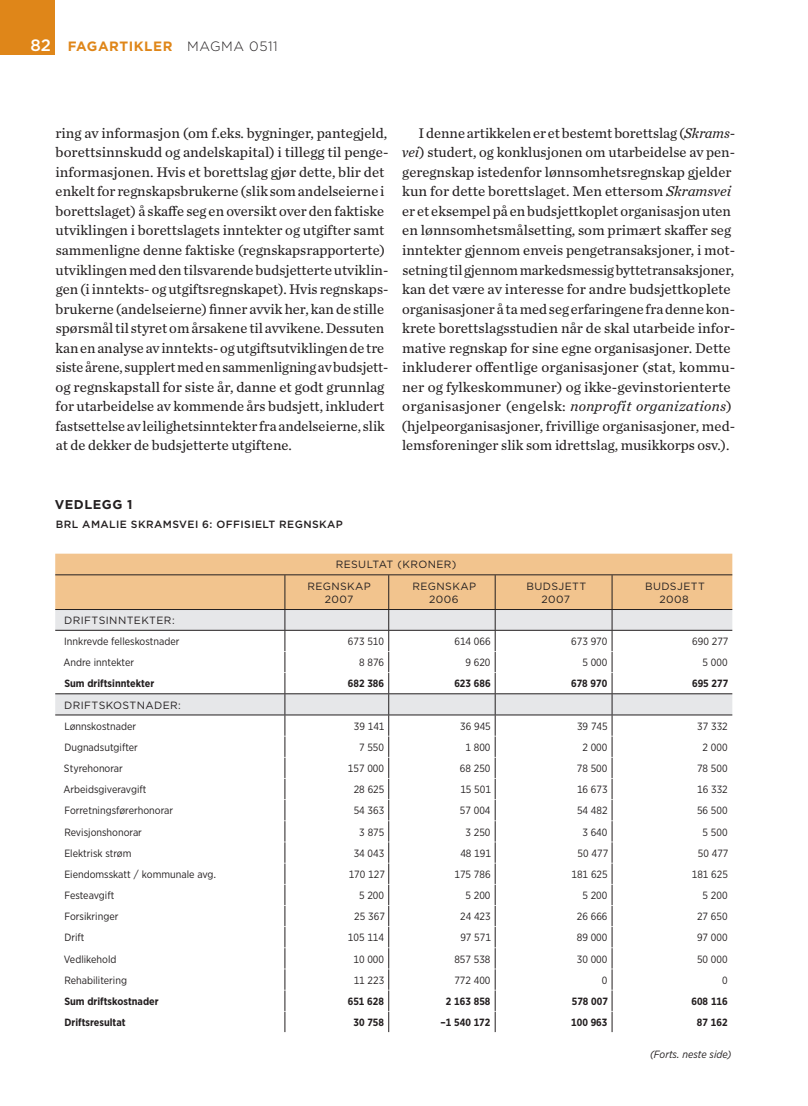
<style>
.page{position:relative;width:808px;height:1106px;background:#fff}
.page>*{position:absolute;margin:0;border:0;box-sizing:border-box;transform-origin:0 0}
.t1{font:14.55px/19.5px "Chronicle Text G2";color:#231f20}
.t2{font:700 13.5px "Gotham";letter-spacing:.04em;color:#df8619}
.t3{font:700 12.75px "Gotham";letter-spacing:.04em;color:#231f20}
.t4{font:10.5px "Gotham Narrow";color:#231f20}
.t5{font:700 10.5px "Gotham Narrow";color:#231f20}
.t6{font:10.5px/13.5px "Gotham";letter-spacing:.04em;color:#231f20;text-align:center}
.t7{font:500 10.5px "Gotham";letter-spacing:.04em;color:#231f20}
.t8{font:italic 10.5px "Gotham Narrow";color:#231f20}
.s1{font-weight:500;font-size:16.5px;color:#fff}
.s2{font-weight:300;color:#231f20}
.s3{font-style:italic}
</style>
<div class="page">
<div style="left:0;top:0;width:55px;height:55px;background:#df8619"></div>
<div style="left:55px;top:553px;width:677px;height:56px;background:#f2c48e"></div>
<svg style="left:55px;top:610px;width:677px;height:104px"></svg>
<hr style="left:284px;top:575px;width:1px;height:34px;background:#231f20">
<hr style="left:388px;top:575px;width:1px;height:34px;background:#231f20">
<hr style="left:495px;top:575px;width:1px;height:34px;background:#231f20">
<hr style="left:612px;top:575px;width:1px;height:34px;background:#231f20">
<svg style="left:284px;top:610px;width:1px;height:422px"></svg>
<svg style="left:388px;top:610px;width:1px;height:422px"></svg>
<svg style="left:495px;top:610px;width:1px;height:422px"></svg>
<svg style="left:612px;top:610px;width:1px;height:422px"></svg>
<hr style="left:55px;top:574px;width:677px;height:1px;background:#231f20">
<hr style="left:55px;top:630px;width:677px;height:1px;background:#231f20">
<hr style="left:55px;top:609px;width:677px;height:1px;background:#231f20">
<hr style="left:55px;top:693px;width:677px;height:1px;background:#231f20">
<hr style="left:55px;top:714px;width:677px;height:1px;background:#231f20">
<p class="t2" style="left:30px;top:41px;width:249px"><span class="s1">82</span> FAGARTIKLER <span class="s2">MAGMA 0511</span></p>
<p class="t1" style="left:55px;top:124px;width:334px">ring av in for ma sjon (om f.eks. byg nin ger, pan te gjeld, borettsinnskudd og an dels ka pi tal) i til legg til penge&shy;informasjonen. Hvis et bo retts lag gjør det te, blir det en kelt for regnskapsbrukerne (slik som an dels ei er ne i bo retts la get) å skaffe seg en over sikt over den fak tis ke ut vik lin gen i bo retts la gets inn tek ter og ut gif ter samt sam men lig ne den ne fak tis ke (regnskapsrapporterte) ut vik lin gen med den til sva ren de bud sjet ter te ut vik lin&shy;gen (i inn tekts- og ut gifts regn ska pet). Hvis regnskaps&shy;brukerne (an dels ei er ne) fin ner av vik her, kan de stil le spørs mål til sty ret om år sa ke ne til av vi ke ne. Dess uten kan en ana ly se av inn tekts- og ut gifts ut vik lin gen de tre sis te åre ne, sup plert med en sam men lig ning av bud sjett&shy;og regn skaps tall for sis te år, dan ne et godt grunn lag for ut ar bei del se av kom men de års bud sjett, in klu dert fast set tel se av lei lig hets inn tek ter fra an dels ei er ne, slik at de dek ker de bud sjet ter te ut gif te ne.</p>
<p class="t1" style="left:401px;top:124px;width:335px;text-indent:17px">I den ne ar tik ke len er et be stemt bo retts lag (<span class="s3">Skrams&shy;vei</span>) stu dert, og kon klu sjo nen om ut ar bei del se av pen&shy;geregnskap iste den for lønnsomhetsregnskap gjel der kun for det te bo retts la get. Men et ter som <span class="s3">Skrams vei </span>er et eks em pel på en budsjettkoplet or ga ni sa sjon uten en lønnsomhetsmålsetting, som pri mært skaffer seg inn tek ter gjen nom en veis pen ge trans ak sjo ner, i mot&shy;set ning til gjen nom mar keds mes sig byt te trans ak sjo ner, kan det være av in ter es se for and re budsjettkoplete or ga ni sa sjo ner å ta med seg er fa rin ge ne fra den ne kon&shy;kre te borettslagsstudien når de skal ut ar bei de in for&shy;ma ti ve regn skap for sine egne or ga ni sa sjo ner. Det te in klu de rer offent li ge or ga ni sa sjo ner (stat, kom mu&shy;ner og fyl kes kom mu ner) og ikke-ge vinst ori en ter te or ga ni sa sjo ner (eng elsk: <span class="s3">non pro fit organizations</span>) (hjel pe or ga ni sa sjo ner, fri vil li ge or ga ni sa sjo ner, med&shy;lems for en in ger slik som id retts lag, mu sikkorps osv.).</p>
<p class="t3" style="left:55px;top:499px;width:79px">VEDLEGG 1</p>
<p class="t7" style="left:56px;top:520px;width:289px">BRL AMALIE SKRAMSVEI 6: OFFISIELT REGNSKAP</p>
<p class="t6" style="left:307px;top:554px;width:151px;line-height:21.1px;text-align:left;text-indent:28px">RE SUL TAT (KRO NER)<br>REGN SKAP</p>
<p class="t6" style="left:325px;top:593px;width:30px">2007</p>
<p class="t6" style="left:412px;top:579px;width:65px">REGN SKAP<br>2006</p>
<p class="t6" style="left:526px;top:579px;width:61px">BUD SJETT<br>2007</p>
<p class="t6" style="left:645px;top:579px;width:61px">BUD SJETT<br>2008</p>
<p class="t6" style="left:64px;top:614px;width:112px">DRIFTS INN TEK TER:</p>
<p class="t4" style="left:64px;top:637px;width:117px">Inn krev de fel les kost na der</p>
<p class="t4" style="left:348px;top:637px;width:38px">673 510</p>
<p class="t4" style="left:454px;top:637px;width:38px">614 066</p>
<p class="t4" style="left:571px;top:637px;width:38px">673 970</p>
<p class="t4" style="left:692px;top:637px;width:38px">690 277</p>
<p class="t4" style="left:63px;top:658px;width:72px">And re inn tek ter</p>
<p class="t4" style="left:359px;top:658px;width:27px">8 876</p>
<p class="t4" style="left:465px;top:658px;width:27px">9 620</p>
<p class="t4" style="left:582px;top:658px;width:27px">5 000</p>
<p class="t4" style="left:702px;top:658px;width:27px">5 000</p>
<p class="t5" style="left:64px;top:680px;width:91px">Sum drifts inn tek ter</p>
<p class="t5" style="left:348px;top:680px;width:38px">682 386</p>
<p class="t5" style="left:454px;top:680px;width:38px">623 686</p>
<p class="t5" style="left:571px;top:680px;width:38px">678 970</p>
<p class="t5" style="left:692px;top:680px;width:38px">695 277</p>
<p class="t6" style="left:64px;top:698px;width:118px">DRIFTS KOST NA DER:</p>
<p class="t4" style="left:64px;top:722px;width:73px">Lønns kost na der</p>
<p class="t4" style="left:354px;top:722px;width:32px">39 141</p>
<p class="t4" style="left:460px;top:722px;width:32px">36 945</p>
<p class="t4" style="left:577px;top:722px;width:32px">39 745</p>
<p class="t4" style="left:697px;top:722px;width:32px">37 332</p>
<p class="t4" style="left:64px;top:743px;width:75px">Dug nads ut gif ter</p>
<p class="t4" style="left:359px;top:743px;width:27px">7 550</p>
<p class="t4" style="left:465px;top:743px;width:27px">1 800</p>
<p class="t4" style="left:582px;top:743px;width:27px">2 000</p>
<p class="t4" style="left:702px;top:743px;width:27px">2 000</p>
<p class="t4" style="left:64px;top:764px;width:60px">Sty re ho no rar</p>
<p class="t4" style="left:348px;top:764px;width:38px">157 000</p>
<p class="t4" style="left:460px;top:764px;width:32px">68 250</p>
<p class="t4" style="left:577px;top:764px;width:32px">78 500</p>
<p class="t4" style="left:697px;top:764px;width:32px">78 500</p>
<p class="t4" style="left:63px;top:785px;width:85px">Ar beids gi ver av gift</p>
<p class="t4" style="left:354px;top:785px;width:32px">28 625</p>
<p class="t4" style="left:460px;top:785px;width:32px">15 501</p>
<p class="t4" style="left:577px;top:785px;width:32px">16 673</p>
<p class="t4" style="left:697px;top:785px;width:32px">16 332</p>
<p class="t4" style="left:64px;top:806px;width:110px">Forretningsførerhonorar</p>
<p class="t4" style="left:354px;top:806px;width:32px">54 363</p>
<p class="t4" style="left:460px;top:806px;width:32px">57 004</p>
<p class="t4" style="left:577px;top:806px;width:32px">54 482</p>
<p class="t4" style="left:697px;top:806px;width:32px">56 500</p>
<p class="t4" style="left:64px;top:828px;width:79px">Re vi sjons ho no rar</p>
<p class="t4" style="left:359px;top:828px;width:27px">3 875</p>
<p class="t4" style="left:465px;top:828px;width:27px">3 250</p>
<p class="t4" style="left:582px;top:828px;width:27px">3 640</p>
<p class="t4" style="left:702px;top:828px;width:27px">5 500</p>
<p class="t4" style="left:64px;top:849px;width:69px">Elek trisk strøm</p>
<p class="t4" style="left:354px;top:849px;width:32px">34 043</p>
<p class="t4" style="left:460px;top:849px;width:32px">48 191</p>
<p class="t4" style="left:577px;top:849px;width:32px">50 477</p>
<p class="t4" style="left:698px;top:849px;width:32px">50 477</p>
<p class="t4" style="left:64px;top:870px;width:153px">Ei en doms skatt / kom mu na le avg.</p>
<p class="t4" style="left:349px;top:870px;width:38px">170 127</p>
<p class="t4" style="left:454px;top:870px;width:38px">175 786</p>
<p class="t4" style="left:571px;top:870px;width:38px">181 625</p>
<p class="t4" style="left:692px;top:870px;width:38px">181 625</p>
<p class="t4" style="left:64px;top:891px;width:51px">Fes te av gift</p>
<p class="t4" style="left:359px;top:891px;width:27px">5 200</p>
<p class="t4" style="left:465px;top:891px;width:27px">5 200</p>
<p class="t4" style="left:582px;top:891px;width:27px">5 200</p>
<p class="t4" style="left:702px;top:891px;width:27px">5 200</p>
<p class="t4" style="left:64px;top:912px;width:56px">For sik rin ger</p>
<p class="t4" style="left:354px;top:912px;width:32px">25 367</p>
<p class="t4" style="left:460px;top:912px;width:32px">24 423</p>
<p class="t4" style="left:577px;top:912px;width:32px">26 666</p>
<p class="t4" style="left:697px;top:912px;width:32px">27 650</p>
<p class="t4" style="left:64px;top:933px;width:22px">Drift</p>
<p class="t4" style="left:348px;top:933px;width:38px">105 114</p>
<p class="t4" style="left:460px;top:933px;width:32px">97 571</p>
<p class="t4" style="left:577px;top:933px;width:32px">89 000</p>
<p class="t4" style="left:697px;top:933px;width:32px">97 000</p>
<p class="t4" style="left:64px;top:954px;width:54px">Ved li ke hold</p>
<p class="t4" style="left:353px;top:954px;width:32px">10 000</p>
<p class="t4" style="left:454px;top:954px;width:38px">857 538</p>
<p class="t4" style="left:577px;top:954px;width:32px">30 000</p>
<p class="t4" style="left:697px;top:954px;width:32px">50 000</p>
<p class="t4" style="left:64px;top:976px;width:64px">Re ha bi li te ring</p>
<p class="t4" style="left:354px;top:976px;width:32px">11 223</p>
<p class="t4" style="left:454px;top:976px;width:38px">772 400</p>
<p class="t4" style="left:602px;top:976px;width:7px">0</p>
<p class="t4" style="left:722px;top:976px;width:7px">0</p>
<p class="t5" style="left:64px;top:997px;width:96px">Sum drifts kost na der</p>
<p class="t5" style="left:348px;top:997px;width:38px">651 628</p>
<p class="t5" style="left:446px;top:997px;width:46px">2 163 858</p>
<p class="t5" style="left:572px;top:997px;width:38px">578 007</p>
<p class="t5" style="left:691px;top:997px;width:38px">608 116</p>
<p class="t5" style="left:64px;top:1018px;width:63px">Drifts re sul tat</p>
<p class="t5" style="left:353px;top:1018px;width:32px">30 758</p>
<p class="t5" style="left:440px;top:1018px;width:51px">–1 540 172</p>
<p class="t5" style="left:571px;top:1018px;width:38px">100 963</p>
<p class="t5" style="left:697px;top:1018px;width:32px">87 162</p>
<p class="t8" style="left:650px;top:1049px;width:83px">(Forts. neste side)</p>
</div>
